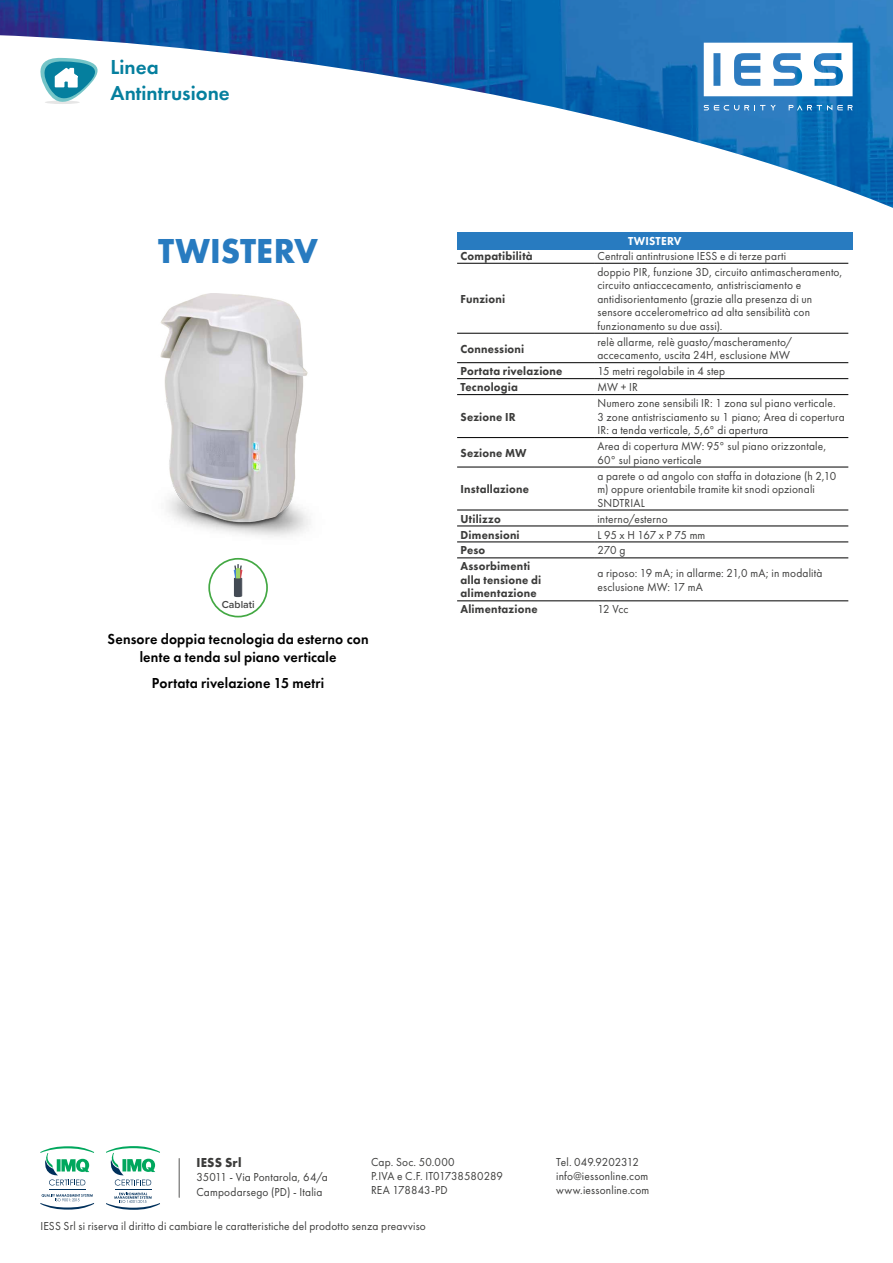
<style>
.page{position:relative;width:893px;height:1263px;background:#fff}
.page>*{position:absolute;margin:0;border:0;box-sizing:border-box;transform-origin:0 0}
.t1{font:700 36px "Futura PT";color:#287bc0;scale:.95 1}
.t2{font:600 21px/25.2px "Futura PT";color:#057f9e}
.t3{font:600 15px/18px "Futura PT";letter-spacing:.01em;color:#000;text-align:center;scale:.95 1}
.t4{font:700 13.5px "Futura PT";letter-spacing:.02em;color:#3c3c3b;scale:.95 1}
.t5{font:12px/13.5px "Futura PT";letter-spacing:.015em;color:#3c3c3b;scale:.95 1}
.t6{font:800 12px/13.5px "Futura PT";letter-spacing:.015em;color:#3c3c3b;scale:.95 1}
.t7{font:800 12px "Futura PT";letter-spacing:.02em;color:#fff;scale:.95 1}
.t8{font:600 10.5px "Proxima Nova";color:#444}
</style>
<div class="page">
<img style="left:0;top:0;width:893px;height:208px">
<svg style="left:704px;top:43px;width:149px;height:53px"></svg>
<svg style="left:704px;top:105px;width:72px;height:5px"></svg>
<svg style="left:789px;top:105px;width:64px;height:5px"></svg>
<hr style="left:179px;top:1158px;width:1px;height:39px;background:#575756">
<img style="left:160px;top:293px;width:150px;height:244px">
<hr style="left:115px;top:1189px;width:36px;height:1px;background:#00305b">
<svg style="left:106px;top:1146px;width:54px;height:39px"></svg>
<svg style="left:106px;top:1192px;width:54px;height:18px"></svg>
<hr style="left:49px;top:1189px;width:36px;height:1px;background:#00305b">
<svg style="left:40px;top:1146px;width:54px;height:39px"></svg>
<svg style="left:40px;top:1194px;width:54px;height:15px"></svg>
<svg style="left:40px;top:57px;width:71px;height:50px"></svg>
<div style="left:457px;top:232px;width:396px;height:17px;background:#287bc0"></div>
<hr style="left:457px;top:263px;width:137px;height:1px;background:#000">
<hr style="left:594px;top:263px;width:254px;height:1px;background:#000">
<hr style="left:457px;top:333px;width:137px;height:1px;background:#000">
<hr style="left:594px;top:333px;width:254px;height:1px;background:#000">
<hr style="left:457px;top:362px;width:137px;height:1px;background:#000">
<hr style="left:594px;top:362px;width:254px;height:1px;background:#000">
<hr style="left:457px;top:378px;width:137px;height:1px;background:#000">
<hr style="left:594px;top:378px;width:254px;height:1px;background:#000">
<hr style="left:457px;top:394px;width:137px;height:1px;background:#000">
<hr style="left:594px;top:394px;width:254px;height:1px;background:#000">
<hr style="left:457px;top:437px;width:137px;height:1px;background:#000">
<hr style="left:594px;top:437px;width:254px;height:1px;background:#000">
<hr style="left:457px;top:467px;width:137px;height:1px;background:#000">
<hr style="left:594px;top:467px;width:254px;height:1px;background:#000">
<hr style="left:457px;top:510px;width:137px;height:1px;background:#000">
<hr style="left:594px;top:510px;width:254px;height:1px;background:#000">
<hr style="left:457px;top:526px;width:137px;height:1px;background:#000">
<hr style="left:594px;top:526px;width:254px;height:1px;background:#000">
<hr style="left:457px;top:542px;width:137px;height:1px;background:#000">
<hr style="left:594px;top:542px;width:254px;height:1px;background:#000">
<hr style="left:457px;top:558px;width:137px;height:1px;background:#000">
<hr style="left:594px;top:558px;width:254px;height:1px;background:#000">
<hr style="left:457px;top:601px;width:137px;height:1px;background:#000">
<hr style="left:594px;top:601px;width:254px;height:1px;background:#000">
<div style="left:208px;top:558px;width:60px;height:59px;border:2px solid #43a843;border-radius:50%"></div>
<svg style="left:234px;top:564px;width:8px;height:33px"></svg>
<h2 class="t2" style="left:111px;top:55px;width:121px">Linea<br>Antintrusione</h2>
<h1 class="t1" style="left:158px;top:228px;width:170px">TWISTERV</h1>
<p class="t7" style="left:628px;top:234px;width:58px">TWISTERV</p>
<p class="t6" style="left:460px;top:249px;width:78px">Compatibilità</p>
<p class="t5" style="left:597px;top:249px;width:200px">Centrali antintrusione IESS e di terze parti</p>
<p class="t6" style="left:460px;top:292px;width:49px">Funzioni</p>
<p class="t5" style="left:597px;top:265px;width:260px">doppio PIR, funzione 3D, circuito antimascheramento, circuito antiaccecamento, antistrisciamento e antidisorientamento (grazie alla presenza di un sensore accelerometrico ad alta sensibilità con funzionamento su due assi).</p>
<p class="t6" style="left:460px;top:342px;width:69px">Connessioni</p>
<p class="t5" style="left:597px;top:335px;width:207px">relè allarme, relè guasto/mascheramento/ accecamento, uscita 24H, esclusione MW</p>
<p class="t6" style="left:460px;top:364px;width:109px">Portata rivelazione</p>
<p class="t5" style="left:597px;top:364px;width:136px">15 metri regolabile in 4 step</p>
<p class="t6" style="left:460px;top:380px;width:62px">Tecnologia</p>
<p class="t5" style="left:597px;top:380px;width:44px">MW + IR</p>
<p class="t6" style="left:460px;top:410px;width:60px">Sezione IR</p>
<p class="t5" style="left:597px;top:396px;width:262px">Numero zone sensibili IR: 1 zona sul piano verticale.<br>3 zone antistrisciamento su 1 piano; Area di copertura<br>IR: a tenda verticale, 5,6° di apertura</p>
<p class="t8" style="left:222px;top:596px;width:34px">Cablati</p>
<p class="t3" style="left:108px;top:630px;width:276px">Sensore doppia tecnologia da esterno con lente a tenda sul piano verticale</p>
<p class="t3" style="left:152px;top:674px;width:183px">Portata rivelazione 15 metri</p>
<p class="t6" style="left:460px;top:446px;width:71px">Sezione MW</p>
<p class="t5" style="left:597px;top:439px;width:243px">Area di copertura MW: 95° sul piano orizzontale,<br>60° sul piano verticale</p>
<p class="t6" style="left:460px;top:482px;width:74px">Installazione</p>
<p class="t5" style="left:597px;top:469px;width:253px">a parete o ad angolo con staffa in dotazione (h 2,10 m) oppure orientabile tramite kit snodi opzionali<br>SNDTRIAL</p>
<p class="t6" style="left:460px;top:512px;width:44px">Utilizzo</p>
<p class="t5" style="left:597px;top:512px;width:76px">interno/esterno</p>
<p class="t6" style="left:460px;top:528px;width:64px">Dimensioni</p>
<p class="t5" style="left:597px;top:528px;width:115px">L 95 x H 167 x P 75 mm</p>
<p class="t6" style="left:460px;top:543px;width:28px">Peso</p>
<p class="t5" style="left:597px;top:544px;width:31px">270 g</p>
<p class="t6" style="left:460px;top:559px;width:86px">Assorbimenti alla tensione di alimentazione</p>
<p class="t5" style="left:597px;top:566px;width:238px">a riposo: 19 mA; in allarme: 21,0 mA; in modalità esclusione MW: 17 mA</p>
<p class="t6" style="left:460px;top:602px;width:83px">Alimentazione</p>
<p class="t5" style="left:597px;top:603px;width:34px">12 Vcc</p>
<p class="t4" style="left:196px;top:1153px;width:49px">IESS Srl</p>
<p class="t5" style="left:196px;top:1170px;width:140px;line-height:14.4px">35011 - Via Pontarola, 64/a<br>Campodarsego (PD) - Italia</p>
<p class="t5" style="left:40px;top:1219px;width:407px">IESS Srl si riserva il diritto di cambiare le caratteristiche del prodotto senza preavviso</p>
<p class="t5" style="left:371px;top:1154px;width:140px;line-height:14.4px">Cap. Soc. 50.000<br>P.IVA e C.F. IT01738580289<br>REA 178843-PD</p>
<p class="t5" style="left:556px;top:1154px;width:100px;line-height:14.4px">Tel. 049.9202312 info@iessonline.com www.iessonline.com</p>
</div>
